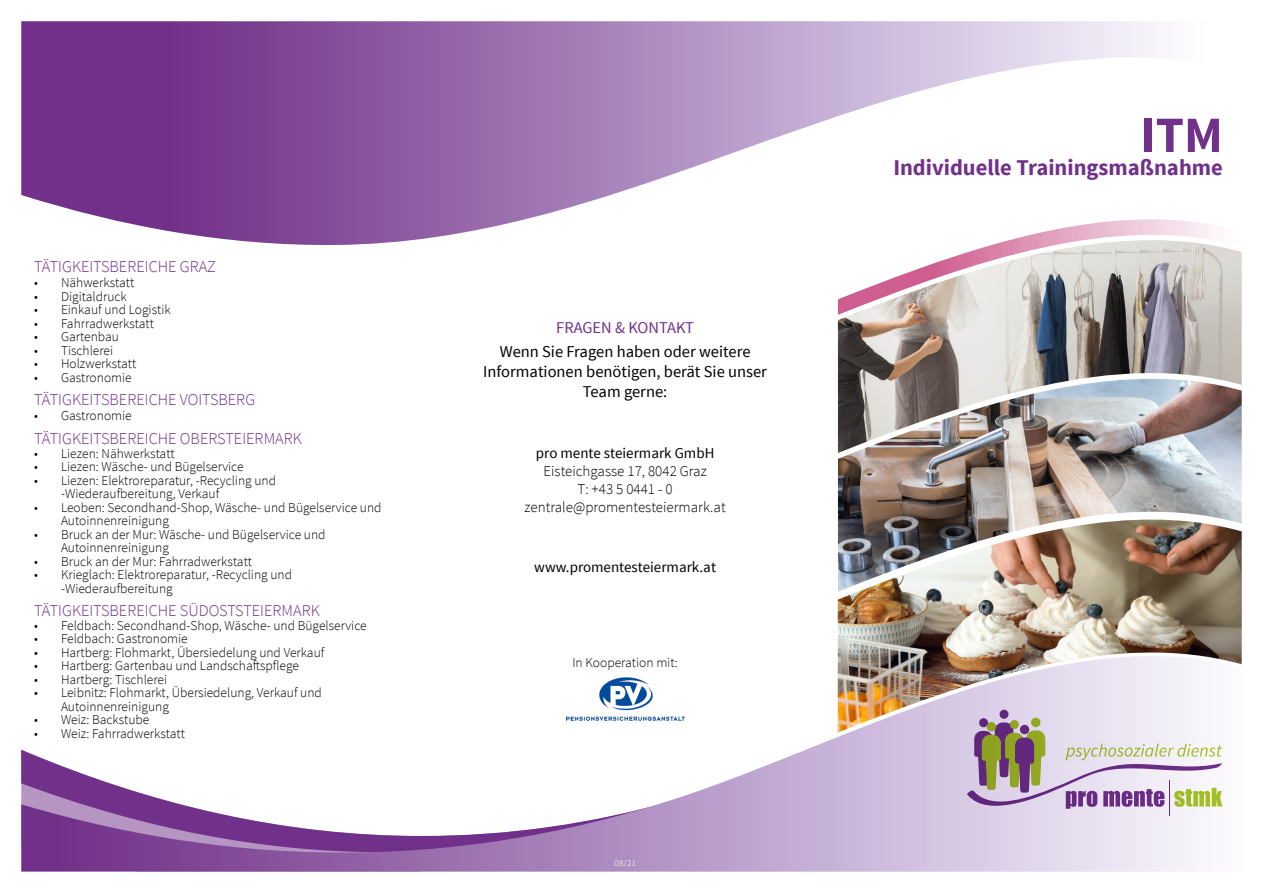
<style>
.page{position:relative;width:1263px;height:893px;background:#fff}
.page>*{position:absolute;margin:0;border:0;box-sizing:border-box;transform-origin:0 0}
.t1{font:700 51px "Source Sans Pro";color:#713089}
.t2{font:700 22.5px "Source Sans Pro";color:#713089}
.t3{font:300 16.5px "Source Sans Pro";color:#713089}
.t4{font:16.5px "Source Sans Pro";color:#000}
.t5{font:16.5px "Source Sans Pro";color:#713089}
.t6{font:300 15px "Source Sans Pro";color:#000}
.t7{font:15px "Source Sans Pro";color:#000}
.t8{font:300 13.5px/13.5px "Source Sans Pro";color:#000}
.Ü_9_Adresse{font:300 9px "Source Sans Pro";color:#fff}
</style>
<div class="page">
<svg style="left:21px;top:21px;width:1138px;height:224px"></svg>
<svg style="left:21px;top:656px;width:1202px;height:216px"></svg>
<hr style="left:1169px;top:781px;width:1px;height:35px;background:#713089">
<svg style="left:967px;top:732px;width:255px;height:77px"></svg>
<svg style="left:838px;top:211px;width:374px;height:29px"></svg>
<img style="left:838px;top:240px;width:404px;height:139px">
<img style="left:838px;top:379px;width:404px;height:141px">
<img style="left:838px;top:520px;width:404px;height:212px">
<p class="t3" style="left:34px;top:257px;width:183px">TÄTIGKEITSBEREICHE GRAZ</p>
<p class="t8" style="left:34px;top:276px;width:102px">• Nähwerkstatt</p>
<p class="t8" style="left:34px;top:290px;width:94px">• Digitaldruck</p>
<p class="t8" style="left:34px;top:303px;width:138px">• Einkauf und Logistik</p>
<p class="t8" style="left:34px;top:317px;width:121px">• Fahrradwerkstatt</p>
<p class="t8" style="left:34px;top:330px;width:86px">• Gartenbau</p>
<p class="t8" style="left:34px;top:344px;width:81px">• Tischlerei</p>
<p class="t8" style="left:34px;top:357px;width:104px">• Holzwerkstatt</p>
<p class="t8" style="left:34px;top:371px;width:99px">• Gastronomie</p>
<p class="t3" style="left:34px;top:390px;width:223px">TÄTIGKEITSBEREICHE VOITSBERG</p>
<p class="t8" style="left:34px;top:409px;width:99px">• Gastronomie</p>
<p class="t3" style="left:34px;top:428px;width:269px">TÄTIGKEITSBEREICHE OBERSTEIERMARK</p>
<p class="t8" style="left:34px;top:446px;width:142px">• Liezen: Nähwerkstatt</p>
<p class="t8" style="left:34px;top:460px;width:211px">• Liezen: Wäsche- und Bügelservice</p>
<p class="t8" style="left:61px;top:473px;width:217px;text-indent:-27px">• Liezen: Elektroreparatur, -Recycling und -Wiederaufbereitung, Verkauf</p>
<p class="t8" style="left:61px;top:500px;width:322px;text-indent:-27px">• Leoben: Secondhand-Shop, Wäsche- und Bügelservice und<br>Autoinnenreinigung</p>
<p class="t8" style="left:61px;top:527px;width:266px;text-indent:-27px">• Bruck an der Mur: Wäsche- und Bügelservice und<br>Autoinnenreinigung</p>
<p class="t8" style="left:34px;top:554px;width:220px">• Bruck an der Mur: Fahrradwerkstatt</p>
<p class="t8" style="left:61px;top:568px;width:233px;text-indent:-27px">• Krieglach: Elektroreparatur, -Recycling und -Wiederaufbereitung</p>
<p class="t3" style="left:34px;top:600px;width:287px">TÄTIGKEITSBEREICHE SÜDOSTSTEIERMARK</p>
<p class="t8" style="left:34px;top:618px;width:334px">• Feldbach: Secondhand-Shop, Wäsche- und Bügelservice</p>
<p class="t8" style="left:34px;top:632px;width:155px">• Feldbach: Gastronomie</p>
<p class="t8" style="left:34px;top:645px;width:292px">• Hartberg: Flohmarkt, Übersiedelung und Verkauf</p>
<p class="t8" style="left:34px;top:659px;width:266px">• Hartberg: Gartenbau und Landschaftspflege</p>
<p class="t8" style="left:34px;top:672px;width:135px">• Hartberg: Tischlerei</p>
<p class="t8" style="left:61px;top:686px;width:262px;text-indent:-27px">• Leibnitz: Flohmarkt, Übersiedelung, Verkauf und<br>Autoinnenreinigung</p>
<p class="t8" style="left:34px;top:713px;width:117px">• Weiz: Backstube</p>
<p class="t8" style="left:34px;top:726px;width:152px">• Weiz: Fahrradwerkstatt</p>
<p class="t5" style="left:556px;top:318px;width:139px">FRAGEN &amp; KONTAKT</p>
<p class="t4" style="left:500px;top:342px;width:252px">Wenn Sie Fragen haben oder weitere</p>
<p class="t4" style="left:483px;top:361px;width:285px">Informationen benötigen, berät Sie unser</p>
<p class="t4" style="left:583px;top:381px;width:86px">Team gerne:</p>
<p class="t7" style="left:536px;top:443px;width:180px">pro mente steiermark GmbH</p>
<p class="t6" style="left:543px;top:461px;width:165px">Eisteichgasse 17, 8042 Graz</p>
<p class="t6" style="left:578px;top:479px;width:97px">T: +43 5 0441 - 0</p>
<p class="t6" style="left:525px;top:497px;width:203px">zentrale@promentesteiermark.at</p>
<p class="t7" style="left:534px;top:558px;width:183px">www.promentesteiermark.at</p>
<p class="t8" style="left:572px;top:656px;width:107px">In Kooperation mit:</p>
<p class="Ü_9_Adresse" style="left:614px;top:857px;width:23px">08/21</p>
<p class="t1" style="left:1140px;top:102px;width:84px">ITM</p>
<p class="t2" style="left:893px;top:153px;width:331px">Individuelle Trainingsmaßnahme</p>
</div>
